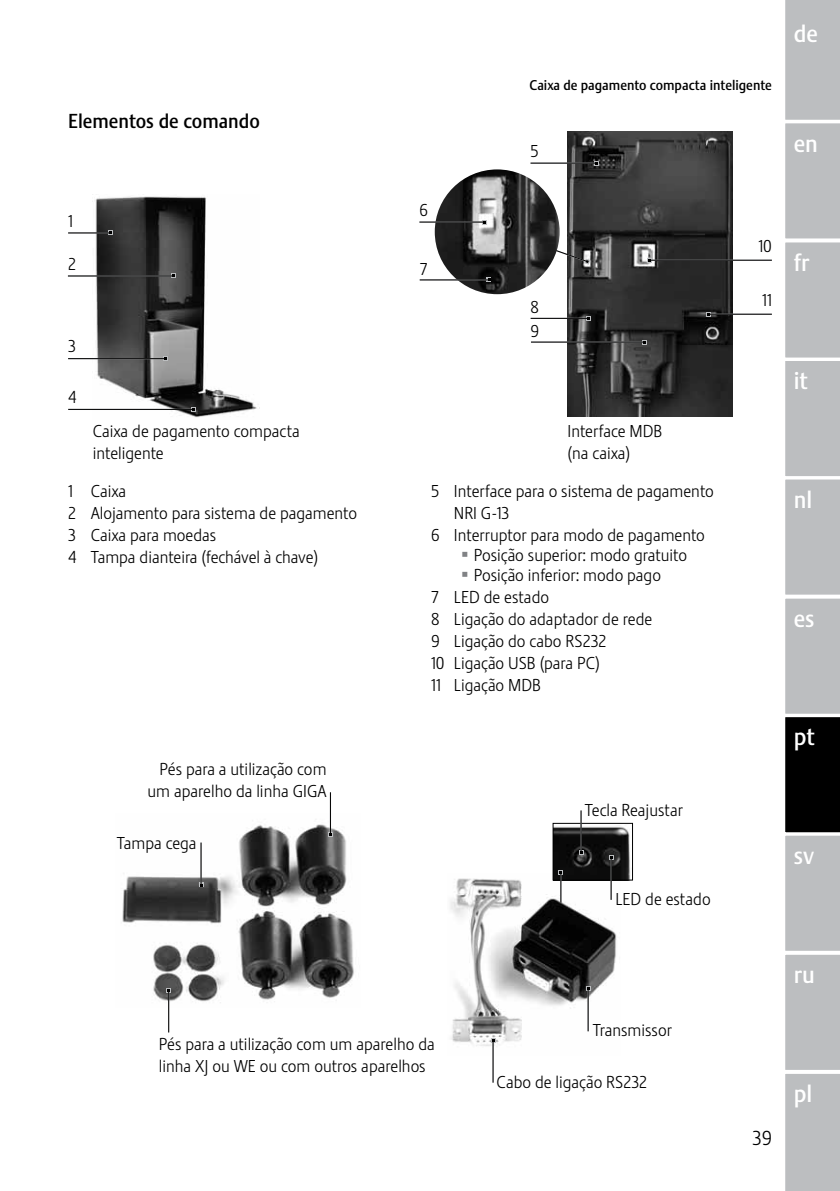
<style>
.page{position:relative;width:840px;height:1191px;background:#fff}
.page>*{position:absolute;margin:0;border:0;box-sizing:border-box;transform-origin:0 0}
.t1{font:24px "Stalemate Pro 2 J Medium";color:#fff}
.t2{font:20px "Stalemate Pro 2 J Medium";color:#000}
.t3{font:20px "Stalemate Pro 2 J Light";color:#000}
.t4{font:17px/22px "Stalemate Pro 2 J Light";color:#000}
.t5{font:14px "Stalemate Pro 2 J Medium";color:#000}
.s1{font-family:"Jura Pict 2006";font-size:18px;color:#808285}
</style>
<div class="page">
<img style="left:92px;top:194px;width:165px;height:224px">
<img style="left:567px;top:132px;width:165px;height:285px">
<hr style="left:530px;top:162px;width:66px;height:2px;background:#bcbec0">
<hr style="left:530px;top:163px;width:65px;height:1px;background:#000">
<svg style="left:593px;top:161px;width:5px;height:4px"></svg>
<hr style="left:530px;top:318px;width:58px;height:1px;background:#000">
<svg style="left:586px;top:316px;width:4px;height:5px"></svg>
<hr style="left:530px;top:341px;width:114px;height:2px;background:#bcbec0">
<hr style="left:530px;top:342px;width:114px;height:1px;background:#000">
<svg style="left:641px;top:340px;width:5px;height:4px"></svg>
<svg style="left:550px;top:238px;width:40px;height:27px"></svg>
<img style="left:434px;top:169px;width:125px;height:125px;border-radius:62px">
<hr style="left:419px;top:221px;width:65px;height:2px;background:#bcbec0">
<hr style="left:419px;top:222px;width:65px;height:1px;background:#000">
<svg style="left:482px;top:220px;width:5px;height:4px"></svg>
<hr style="left:419px;top:279px;width:69px;height:1px;background:#000">
<svg style="left:486px;top:277px;width:5px;height:5px"></svg>
<hr style="left:649px;top:260px;width:122px;height:1px;background:#000">
<svg style="left:646px;top:258px;width:5px;height:5px"></svg>
<hr style="left:708px;top:313px;width:63px;height:2px;background:#bcbec0">
<hr style="left:708px;top:314px;width:63px;height:1px;background:#000">
<svg style="left:706px;top:312px;width:4px;height:4px"></svg>
<hr style="left:68px;top:409px;width:125px;height:1px;background:#000">
<svg style="left:191px;top:407px;width:5px;height:5px"></svg>
<hr style="left:68px;top:358px;width:98px;height:1px;background:#000">
<svg style="left:163px;top:356px;width:5px;height:5px"></svg>
<hr style="left:68px;top:232px;width:42px;height:1px;background:#bcbec0">
<hr style="left:68px;top:233px;width:42px;height:1px;background:#000">
<svg style="left:108px;top:230px;width:5px;height:5px"></svg>
<hr style="left:68px;top:275px;width:105px;height:1px;background:#bcbec0">
<hr style="left:68px;top:276px;width:105px;height:1px;background:#000">
<svg style="left:171px;top:273px;width:4px;height:5px"></svg>
<img style="left:122px;top:824px;width:232px;height:183px">
<hr style="left:200px;top:842px;width:1px;height:43px;background:#000">
<svg style="left:198px;top:882px;width:5px;height:5px"></svg>
<hr style="left:329px;top:792px;width:2px;height:42px;background:#bcbec0">
<hr style="left:330px;top:792px;width:1px;height:42px;background:#000">
<svg style="left:328px;top:832px;width:4px;height:5px"></svg>
<hr style="left:168px;top:990px;width:1px;height:42px;background:#000">
<svg style="left:166px;top:987px;width:5px;height:5px"></svg>
<img style="left:450px;top:878px;width:170px;height:177px">
<hr style="left:492px;top:1040px;width:1px;height:42px;background:#000">
<svg style="left:490px;top:1037px;width:5px;height:5px"></svg>
<hr style="left:587px;top:989px;width:1px;height:42px;background:#000">
<svg style="left:585px;top:986px;width:5px;height:5px"></svg>
<img style="left:554px;top:825px;width:76px;height:53px">
<div style="left:552px;top:823px;width:80px;height:57px;border:1px solid #000"></div>
<hr style="left:560px;top:872px;width:1px;height:30px;background:#000">
<svg style="left:558px;top:870px;width:5px;height:4px"></svg>
<hr style="left:610px;top:857px;width:1px;height:43px;background:#000">
<svg style="left:608px;top:855px;width:5px;height:5px"></svg>
<hr style="left:580px;top:810px;width:1px;height:43px;background:#000">
<svg style="left:578px;top:850px;width:5px;height:5px"></svg>
<svg style="left:785px;top:0;width:54px;height:1191px;background:#acaeaf"></svg>
<p class="t2" style="left:68px;top:108px;width:193px">Elementos de comando</p>
<p class="t4" style="left:68px;top:210px;width:6px">1</p>
<p class="t4" style="left:68px;top:253px;width:9px">2</p>
<p class="t4" style="left:68px;top:335px;width:9px">3</p>
<p class="t4" style="left:68px;top:386px;width:10px">4</p>
<p class="t4" style="left:93px;top:420px;width:208px">Caixa de pagamento compacta inteligente</p>
<p class="t4" style="left:419px;top:199px;width:10px">6</p>
<p class="t4" style="left:419px;top:258px;width:9px">7</p>
<p class="t5" style="left:529px;top:77px;width:244px">Caixa de pagamento compacta inteligente</p>
<p class="t4" style="left:530px;top:140px;width:10px">5</p>
<p class="t4" style="left:530px;top:296px;width:10px;line-height:23.4px">8<br>9</p>
<p class="t4" style="left:567px;top:420px;width:96px">Interface MDB (na caixa)</p>
<p class="t4" style="left:758px;top:235px;width:15px">10</p>
<p class="t4" style="left:761px;top:289px;width:11px">11</p>
<p class="t4" style="left:68px;top:480px;width:290px">1 Caixa<br>2 Alojamento para sistema de pagamento<br>3 Caixa para moedas<br>4 Tampa dianteira (fechável à chave)</p>
<p class="t4" style="left:431px;top:480px;width:284px">5 Interface para o sistema de pagamento</p>
<p class="t4" style="left:453px;top:502px;width:57px">NRI G-13</p>
<p class="t4" style="left:431px;top:524px;width:275px">6 Interruptor para modo de pagamento</p>
<p class="t4" style="left:462px;top:545px;width:226px;line-height:20px"><span class="s1">U</span> Posição superior: modo gratuito<br><span class="s1">U</span> Posição inferior: modo pago</p>
<p class="t4" style="left:431px;top:586px;width:222px">7 LED de estado<br>8 Ligação do adaptador de rede<br>9 Ligação do cabo RS232<br>10 Ligação USB (para PC)<br>11 Ligação MDB</p>
<p class="t4" style="left:147px;top:758px;width:180px;text-align:right">Pés para a utilização com um aparelho da linha GIGA</p>
<p class="t4" style="left:117px;top:832px;width:81px">Tampa cega</p>
<p class="t4" style="left:584px;top:798px;width:100px">Tecla Reajustar</p>
<p class="t4" style="left:615px;top:888px;width:97px">LED de estado</p>
<h1 class="t1" style="left:793px;top:19px;width:26px">de</h1>
<h1 class="t1" style="left:793px;top:129px;width:26px">en</h1>
<h1 class="t1" style="left:793px;top:248px;width:17px">fr</h1>
<h1 class="t1" style="left:793px;top:366px;width:16px">it</h1>
<h1 class="t1" style="left:793px;top:485px;width:20px">nl</h1>
<h1 class="t1" style="left:793px;top:604px;width:22px">es</h1>
<h1 class="t1" style="left:793px;top:722px;width:23px">pt</h1>
<h1 class="t1" style="left:793px;top:841px;width:22px">sv</h1>
<p class="t4" style="left:159px;top:1033px;width:277px">Pés para a utilização com um aparelho da linha XJ ou WE ou com outros aparelhos</p>
<p class="t4" style="left:592px;top:1019px;width:81px">Transmissor</p>
<p class="t4" style="left:496px;top:1071px;width:152px">Cabo de ligação RS232</p>
<h1 class="t1" style="left:793px;top:960px;width:23px">ru</h1>
<p class="t3" style="left:752px;top:1126px;width:21px">39</p>
<h1 class="t1" style="left:793px;top:1079px;width:20px">pl</h1>
</div>
